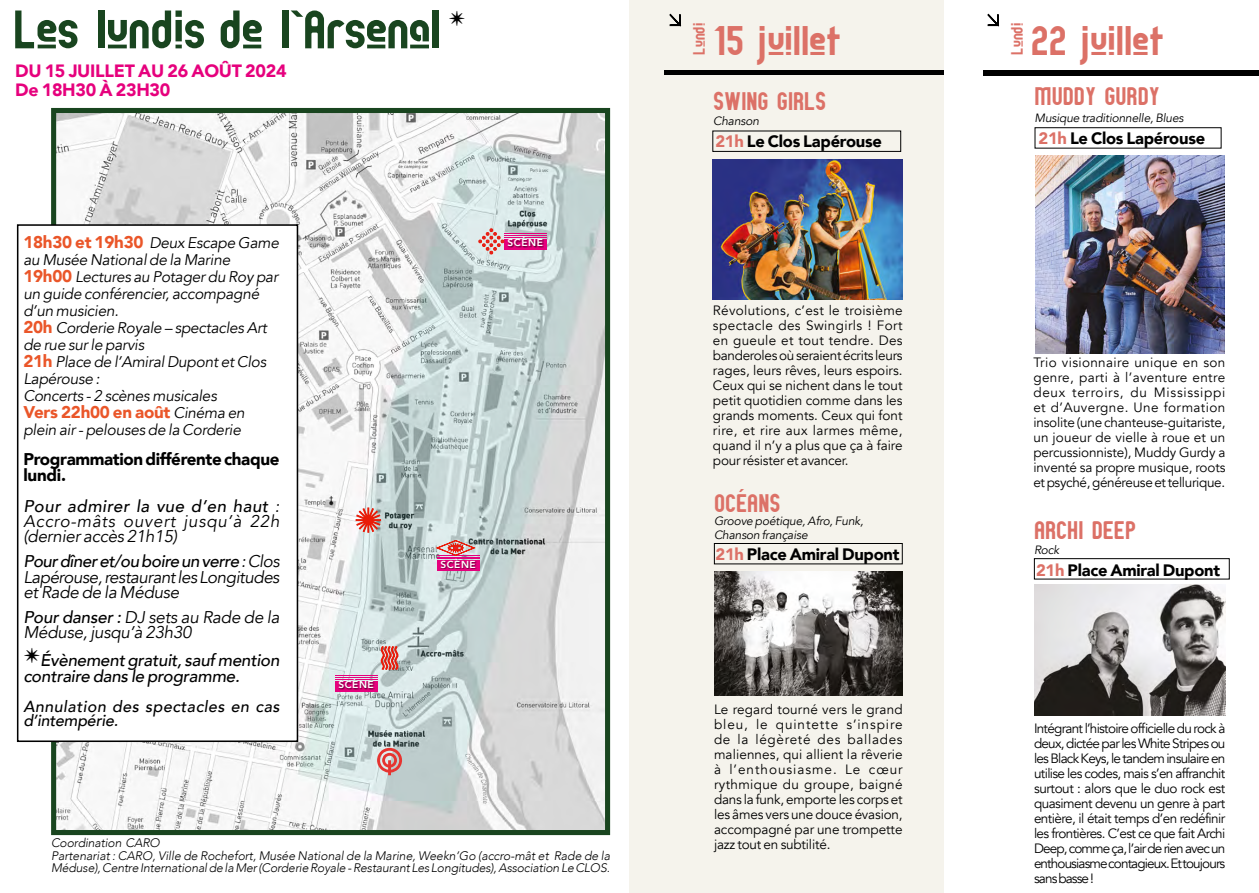
<style>
.page{position:relative;width:1259px;height:893px;background:#fff}
.page>*{position:absolute;margin:0;border:0;box-sizing:border-box;transform-origin:0 0}
.t1{font:48.75px "Zillah Modern Upper";color:#dc7167}
.t2{font:30px "Zillah Modern Upper";color:#dc7167}
.t3{font:28.5px "Minion Pro";color:#000}
.t4{font:19.5px "Zillah Modern Upper";letter-spacing:.01em;color:#dc7167}
.t5{font:900 17.85px/18.9px "Avenir";letter-spacing:-.015em;color:#e6007d}
.t6{font:italic 16.95px/15.5px "Avenir";letter-spacing:-.015em;color:#000;text-align:justify}
.t7{font:italic 500 16.95px/15.5px "Avenir";letter-spacing:-.015em;color:#000}
.t8{font:900 16.95px/15.5px "Avenir";letter-spacing:-.02em;color:#000}
.t9{font:900 16.95px "Avenir";letter-spacing:-.015em;color:#ea5629}
.t10{font:900 16.5px "Avenir";letter-spacing:-.015em;color:#000}
.t11{font:italic 500 16.05px/14.5px "Avenir";letter-spacing:.03em;color:#000}
.t12{font:italic 15.45px/17px "Avenir";letter-spacing:-.015em;color:#000}
.t13{font:13.5px/15px "Avenir";letter-spacing:-.015em;color:#000;text-align:justify}
.t14{font:italic 300 12.3px/12.3px "Avenir";letter-spacing:-.015em;color:#000}
.t15{font:italic 12px/13.5px "Avenir";letter-spacing:-.015em;color:#000}
.t16{font:800 10.2px "Avenir";letter-spacing:.05em;color:#fff}
.s1{font-weight:900;font-style:normal;font-size:16.95px;color:#ea5629}
.s2{font-weight:400;font-style:italic;font-size:15.45px;color:#000}
.s3{font-weight:500}
.s4{color:#dc7167}
</style>
<div class="page">
<img style="left:57px;top:114px;width:547px;height:715px">
<div style="left:51px;top:108px;width:559px;height:727px;border:5px solid #19451f"></div>
<div style="left:17px;top:224px;width:281px;height:518px;background:#fff;border:2px solid #000"></div>
<svg style="left:15px;top:11px;width:62px;height:37px"></svg>
<div style="left:98px;top:11px;width:6px;height:37px;background:#19451f"></div>
<svg style="left:108px;top:11px;width:96px;height:37px"></svg>
<svg style="left:221px;top:11px;width:41px;height:37px"></svg>
<div style="left:282px;top:11px;width:7px;height:37px;background:#19451f"></div>
<svg style="left:291px;top:11px;width:138px;height:37px"></svg>
<div style="left:432px;top:11px;width:7px;height:37px;background:#19451f"></div>
<hr style="left:335px;top:689px;width:42px;height:2px;background:#e6007d">
<hr style="left:335px;top:687px;width:42px;height:2px;background:#e6007d">
<hr style="left:335px;top:685px;width:42px;height:2px;background:#e6007d">
<hr style="left:335px;top:684px;width:42px;height:1px;background:#e6007d">
<hr style="left:335px;top:682px;width:42px;height:1px;background:#e6007d">
<hr style="left:335px;top:681px;width:42px;height:1px;background:#e6007d">
<hr style="left:335px;top:679px;width:42px;height:1px;background:#e6007d">
<hr style="left:335px;top:677px;width:42px;height:1px;background:#e6007d">
<hr style="left:335px;top:676px;width:42px;height:1px;background:#e6007d">
<div style="left:339px;top:679px;width:36px;height:10px;background:#000;opacity:.55"></div>
<hr style="left:437px;top:569px;width:42px;height:2px;background:#e6007d">
<hr style="left:437px;top:567px;width:42px;height:2px;background:#e6007d">
<hr style="left:437px;top:565px;width:42px;height:2px;background:#e6007d">
<hr style="left:437px;top:564px;width:42px;height:1px;background:#e6007d">
<hr style="left:437px;top:562px;width:42px;height:1px;background:#e6007d">
<hr style="left:437px;top:560px;width:42px;height:1px;background:#e6007d">
<hr style="left:437px;top:559px;width:42px;height:1px;background:#e6007d">
<hr style="left:437px;top:557px;width:42px;height:1px;background:#e6007d">
<hr style="left:437px;top:555px;width:42px;height:1px;background:#e6007d">
<div style="left:441px;top:559px;width:36px;height:10px;background:#000;opacity:.55"></div>
<hr style="left:504px;top:247px;width:42px;height:2px;background:#e6007d">
<hr style="left:504px;top:245px;width:42px;height:2px;background:#e6007d">
<hr style="left:504px;top:244px;width:42px;height:1px;background:#e6007d">
<hr style="left:504px;top:242px;width:42px;height:1px;background:#e6007d">
<hr style="left:504px;top:240px;width:42px;height:1px;background:#e6007d">
<hr style="left:504px;top:239px;width:42px;height:1px;background:#e6007d">
<hr style="left:504px;top:237px;width:42px;height:1px;background:#e6007d">
<hr style="left:504px;top:235px;width:42px;height:1px;background:#e6007d">
<hr style="left:504px;top:234px;width:42px;height:1px;background:#e6007d">
<div style="left:508px;top:237px;width:36px;height:10px;background:#000;opacity:.55"></div>
<svg style="left:435px;top:540px;width:41px;height:16px"></svg>
<svg style="left:377px;top:748px;width:25px;height:27px"></svg>
<svg style="left:355px;top:507px;width:26px;height:26px"></svg>
<svg style="left:478px;top:228px;width:26px;height:26px"></svg>
<svg style="left:380px;top:646px;width:19px;height:24px"></svg>
<div style="left:629px;top:0;width:315px;height:893px;background:#f5f3ec"></div>
<img style="left:712px;top:159px;width:190px;height:140px">
<img style="left:714px;top:571px;width:188px;height:124px">
<div style="left:712px;top:131px;width:189px;height:21px;border:1px solid #000"></div>
<div style="left:714px;top:543px;width:188px;height:21px;border:1px solid #000"></div>
<svg style="left:669px;top:13px;width:13px;height:14px"></svg>
<div style="left:665px;top:70px;width:279px;height:5px;background:#000"></div>
<img style="left:1035px;top:156px;width:189px;height:197px">
<div style="left:1034px;top:127px;width:187px;height:21px;border:1px solid #000"></div>
<div style="left:1034px;top:558px;width:195px;height:21px;border:1px solid #000"></div>
<img style="left:1034px;top:585px;width:191px;height:130px">
<svg style="left:987px;top:13px;width:13px;height:14px"></svg>
<div style="left:983px;top:70px;width:276px;height:5px;background:#000"></div>
<h3 class="t5" style="left:15px;top:61px;width:273px">DU 15 JUILLET AU 26 AOÛT 2024<br>De 18H30 À 23H30</h3>
<p class="t12" style="left:23px;top:235px;width:257px"><span class="s1">18h30 et 19h30</span> Deux Escape Game au Musée National de la Marine<br><span class="s1">19h00</span> Lectures au Potager du Roy par un guide conférencier, accompagné d’un musicien.<br><span class="s1">20h</span> Corderie Royale – spectacles Art de rue sur le parvis<br><span class="s1">21h</span> Place de l’Amiral Dupont et Clos<br>Lapérouse :<br>Concerts - 2 scènes musicales</p>
<p class="t9" style="left:23px;top:397px;width:223px">Vers 22h00 en août <span class="s2">Cinéma en</span></p>
<p class="t12" style="left:23px;top:421px;width:219px">plein air - pelouses de la Corderie</p>
<p class="t8" style="left:23px;top:451px;width:257px">Programmation différente chaque lundi.</p>
<p class="t6" style="left:23px;top:498px;width:258px"><span class="s3">Pour admirer la vue d’en haut</span> :<br>Accro-mâts ouvert jusqu’à 22h (dernier accès 21h15)</p>
<p class="t6" style="left:23px;top:554px;width:258px"><span class="s3">Pour dîner et/ou boire un verre</span> : Clos Lapérouse, restaurant les Longitudes et Rade de la Méduse</p>
<p class="t6" style="left:23px;top:609px;width:258px"><span class="s3">Pour danser :</span> DJ sets au Rade de la<br>Méduse, jusqu’à 23h30</p>
<p class="t7" style="left:23px;top:653px;width:258px;text-indent:17px">Évènement gratuit, sauf mention contraire dans le programme.</p>
<p class="t11" style="left:23px;top:699px;width:258px">Annulation des spectacles en cas d’intempérie.</p>
<h3 class="t3" style="left:23px;top:635px;width:19px">✴</h3>
<p class="t16" style="left:338px;top:677px;width:37px">SCÈNE</p>
<h3 class="t3" style="left:448px;top:-2px;width:19px">✴</h3>
<p class="t16" style="left:507px;top:235px;width:37px">SCÈNE</p>
<p class="t16" style="left:440px;top:557px;width:37px">SCÈNE</p>
<p class="t14" style="left:51px;top:837px;width:560px">Coordination CARO<br>Partenariat : CARO, Ville de Rochefort, Musée National de la Marine, Weekn’Go (accro-mât et Rade de la<br>Méduse), Centre International de la Mer (Corderie Royale - Restaurant Les Longitudes), Association Le CLOS.</p>
<h3 class="t4" style="left:689px;top:55px;width:34px;rotate:-90deg">Lundi</h3>
<h1 class="t1" style="left:713px;top:16px;width:129px">15 juillet</h1>
<h2 class="t2" style="left:713px;top:86px;width:115px">SWING GIRLS</h2>
<p class="t15" style="left:713px;top:115px;width:47px">Chanson</p>
<p class="t10" style="left:715px;top:127px;width:168px"><span class="s4">21h</span> Le Clos Lapérouse</p>
<p class="t13" style="left:713px;top:303px;width:191px">Révolutions, c’est le troisième spectacle des Swingirls ! Fort en gueule et tout tendre. Des banderoles où seraient écrits leurs rages, leurs rêves, leurs espoirs.<br>Ceux qui se nichent dans le tout petit quotidien comme dans les grands moments. Ceux qui font rire, et rire aux larmes même, quand il n’y a plus que ça à faire pour résister et avancer.</p>
<h2 class="t2" style="left:714px;top:488px;width:68px">OCÉANS</h2>
<p class="t15" style="left:714px;top:515px;width:151px">Groove poétique, Afro, Funk,<br>Chanson française</p>
<p class="t10" style="left:715px;top:540px;width:185px"><span class="s4">21h</span> Place Amiral Dupont</p>
<p class="t13" style="left:714px;top:702px;width:190px">Le regard tourné vers le grand bleu, le quintette s’inspire de la légèreté des ballades maliennes, qui allient la rêverie à l’enthousiasme. Le cœur rythmique du groupe, baigné dans la funk, emporte les corps et les âmes vers une douce évasion, accompagné par une trompette jazz tout en subtilité.</p>
<h3 class="t4" style="left:1007px;top:55px;width:34px;rotate:-90deg">Lundi</h3>
<h1 class="t1" style="left:1031px;top:16px;width:134px">22 juillet</h1>
<h2 class="t2" style="left:1034px;top:81px;width:127px">MUDDY GURDY</h2>
<p class="t15" style="left:1034px;top:111px;width:151px">Musique traditionnelle, Blues</p>
<p class="t10" style="left:1038px;top:124px;width:168px"><span class="s4">21h</span> Le Clos Lapérouse</p>
<p class="t13" style="left:1033px;top:355px;width:194px">Trio visionnaire unique en son genre, parti à l’aventure entre deux terroirs, du Mississippi et d’Auvergne. Une formation insolite (une chanteuse-guitariste, un joueur de vielle à roue et un percussionniste), Muddy Gurdy a inventé sa propre musique, roots et psyché, généreuse et tellurique.</p>
<h2 class="t2" style="left:1034px;top:515px;width:104px">ARCHI DEEP</h2>
<p class="t15" style="left:1034px;top:543px;width:27px">Rock</p>
<p class="t10" style="left:1036px;top:556px;width:185px"><span class="s4">21h</span> Place Amiral Dupont</p>
<p class="t13" style="left:1034px;top:721px;width:193px">Intégrant l’histoire officielle du rock à deux, dictée par les White Stripes ou les Black Keys, le tandem insulaire en utilise les codes, mais s’en affranchit surtout : alors que le duo rock est quasiment devenu un genre à part entière, il était temps d’en redéfinir les frontières. C’est ce que fait Archi Deep, comme ça, l’air de rien avec un enthousiasme contagieux. Et toujours sans basse !</p>
</div>
